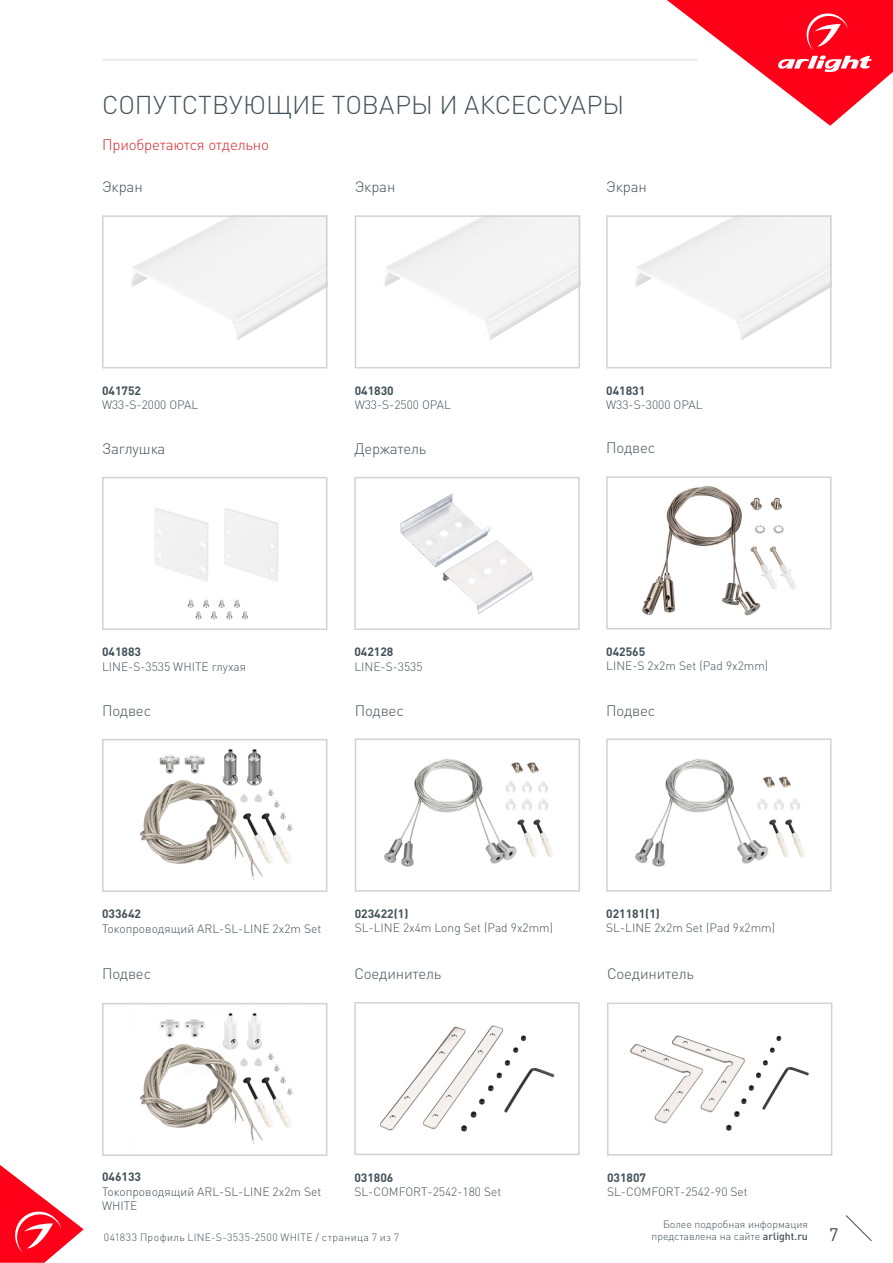
<style>
.page{position:relative;width:893px;height:1263px;background:#fff}
.page>*{position:absolute;margin:0;border:0;box-sizing:border-box;transform-origin:0 0}
.t1{font:300 25.5px "DIN Pro";color:#425159}
.t2{font:18px "DIN Pro";color:#425159}
.t3{font:300 15px "DIN Pro";letter-spacing:-.01em;color:#425159}
.t4{font:300 15px "DIN Pro";letter-spacing:-.01em;color:#d5262a}
.t5{font:300 12px/14.4px "DIN Pro";color:#425159}
.t6{font:700 12px "DIN Pro";color:#425159}
.t7{font:300 10.5px "DIN Pro";color:#425159}
.t8{font:300 10.5px "DIN Pro";letter-spacing:.04em;color:#425159}
.s1{font-weight:500}
</style>
<div class="page">
<svg style="left:0;top:1165px;width:84px;height:98px"></svg>
<svg style="left:845px;top:1215px;width:27px;height:26px"></svg>
<svg style="left:667px;top:0;width:226px;height:126px"></svg>
<hr style="left:102px;top:60px;width:595px;height:1px;background:#dcdddf">
<img style="left:154px;top:508px;width:124px;height:112px">
<div style="left:102px;top:477px;width:225px;height:153px;border:2px solid #d1d2d4"></div>
<img style="left:132px;top:218px;width:192px;height:122px">
<div style="left:102px;top:215px;width:225px;height:153px;border:2px solid #d1d2d4"></div>
<img style="left:384px;top:218px;width:193px;height:122px">
<div style="left:355px;top:215px;width:225px;height:153px;border:2px solid #d1d2d4"></div>
<img style="left:636px;top:218px;width:193px;height:122px">
<div style="left:606px;top:215px;width:226px;height:153px;border:2px solid #d1d2d4"></div>
<img style="left:400px;top:494px;width:134px;height:120px">
<div style="left:354px;top:477px;width:226px;height:153px;border:2px solid #d1d2d4"></div>
<img style="left:642px;top:486px;width:154px;height:130px">
<div style="left:606px;top:476px;width:226px;height:153px;border:2px solid #d1d2d4"></div>
<img style="left:140px;top:748px;width:153px;height:132px">
<div style="left:102px;top:739px;width:225px;height:153px;border:2px solid #d1d2d4"></div>
<img style="left:635px;top:759px;width:170px;height:108px">
<div style="left:606px;top:738px;width:226px;height:154px;border:2px solid #d1d2d4"></div>
<img style="left:384px;top:759px;width:169px;height:108px">
<div style="left:355px;top:738px;width:225px;height:154px;border:2px solid #d1d2d4"></div>
<img style="left:630px;top:1035px;width:179px;height:96px">
<div style="left:607px;top:1002px;width:225px;height:153px;border:2px solid #d1d2d4"></div>
<img style="left:380px;top:1025px;width:175px;height:107px">
<div style="left:354px;top:1002px;width:226px;height:153px;border:2px solid #d1d2d4"></div>
<img style="left:140px;top:1013px;width:153px;height:131px">
<div style="left:102px;top:1003px;width:225px;height:153px;border:2px solid #d1d2d4"></div>
<p class="t1" style="left:102px;top:87px;width:524px">СОПУТСТВУЮЩИЕ ТОВАРЫ И АКСЕССУАРЫ</p>
<p class="t4" style="left:102px;top:134px;width:168px">Приобретаются отдельно</p>
<p class="t3" style="left:102px;top:177px;width:42px">Экран</p>
<p class="t3" style="left:355px;top:177px;width:42px">Экран</p>
<p class="t3" style="left:606px;top:177px;width:42px">Экран</p>
<p class="t6" style="left:102px;top:382px;width:41px">041752</p>
<p class="t5" style="left:102px;top:397px;width:98px">W33-S-2000 OPAL</p>
<p class="t6" style="left:355px;top:382px;width:41px">041830</p>
<p class="t5" style="left:355px;top:397px;width:98px">W33-S-2500 OPAL</p>
<p class="t6" style="left:606px;top:382px;width:41px">041831</p>
<p class="t5" style="left:606px;top:397px;width:98px">W33-S-3000 OPAL</p>
<p class="t3" style="left:102px;top:438px;width:65px">Заглушка</p>
<p class="t3" style="left:354px;top:438px;width:73px">Держатель</p>
<p class="t3" style="left:606px;top:438px;width:51px">Подвес</p>
<p class="t6" style="left:102px;top:644px;width:41px">041883</p>
<p class="t5" style="left:102px;top:658px;width:146px">LINE-S-3535 WHITE глухая</p>
<p class="t6" style="left:354px;top:644px;width:41px">042128</p>
<p class="t5" style="left:354px;top:658px;width:70px">LINE-S-3535</p>
<p class="t6" style="left:606px;top:643px;width:41px">042565</p>
<p class="t5" style="left:606px;top:658px;width:164px">LINE-S 2x2m Set (Pad 9x2mm)</p>
<p class="t3" style="left:102px;top:700px;width:51px">Подвес</p>
<p class="t3" style="left:355px;top:700px;width:51px">Подвес</p>
<p class="t3" style="left:606px;top:700px;width:51px">Подвес</p>
<p class="t6" style="left:102px;top:906px;width:41px">033642</p>
<p class="t5" style="left:102px;top:920px;width:221px">Токопроводящий ARL-SL-LINE 2x2m Set</p>
<p class="t3" style="left:102px;top:964px;width:51px">Подвес</p>
<p class="t6" style="left:355px;top:905px;width:55px">023422(1)</p>
<p class="t5" style="left:355px;top:920px;width:200px">SL-LINE 2x4m Long Set (Pad 9x2mm)</p>
<p class="t3" style="left:354px;top:964px;width:89px">Соединитель</p>
<p class="t6" style="left:606px;top:905px;width:55px">021181(1)</p>
<p class="t5" style="left:606px;top:920px;width:171px">SL-LINE 2x2m Set (Pad 9x2mm)</p>
<p class="t3" style="left:607px;top:964px;width:89px">Соединитель</p>
<p class="t6" style="left:102px;top:1169px;width:41px">046133</p>
<p class="t5" style="left:102px;top:1184px;width:221px">Токопроводящий ARL-SL-LINE 2x2m Set<br>WHITE</p>
<p class="t6" style="left:354px;top:1169px;width:41px">031806</p>
<p class="t5" style="left:354px;top:1184px;width:148px">SL-COMFORT-2542-180 Set</p>
<p class="t6" style="left:607px;top:1169px;width:41px">031807</p>
<p class="t5" style="left:607px;top:1184px;width:142px">SL-COMFORT-2542-90 Set</p>
<p class="t7" style="left:663px;top:1216px;width:146px">Более подробная информация</p>
<p class="t7" style="left:651px;top:1229px;width:158px">представлена на сайте <span class="s1">arlight.ru</span></p>
<p class="t8" style="left:104px;top:1230px;width:297px">041833 Профиль LINE-S-3535-2500 WHITE / страница 7 из 7</p>
<h2 class="t2" style="left:829px;top:1222px;width:11px">7</h2>
</div>
